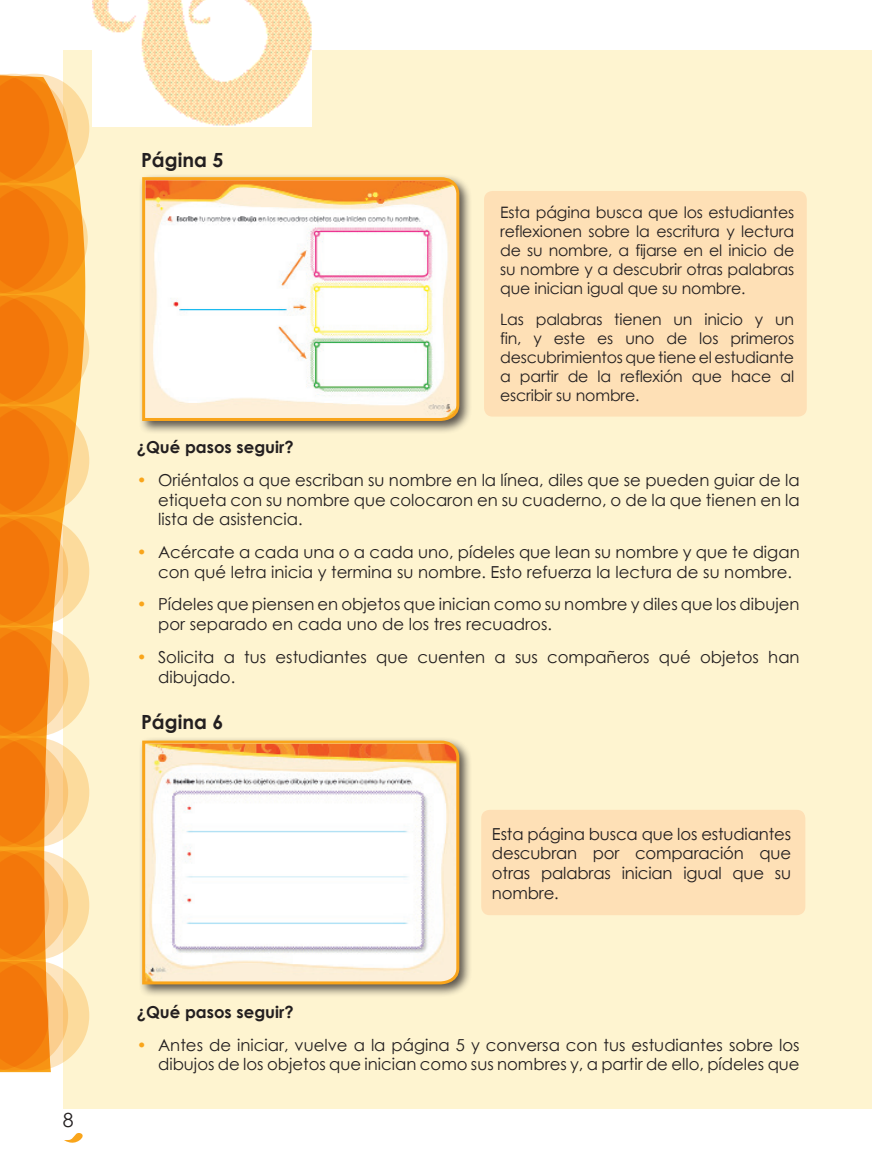
<style>
.page{position:relative;width:872px;height:1170px;background:#fff}
.page>*{position:absolute;margin:0;border:0;box-sizing:border-box;transform-origin:0 0}
.t1{font:700 19.5px "Century Gothic";color:#231f20}
.t2{font:19.5px "Century Gothic";color:#231f20}
.t3{font:16.5px/19.8px "Century Gothic";color:#231f20}
.t4{font:700 16.5px "Century Gothic";color:#231f20}
.t5{font:15.75px/18.9px "Century Gothic";letter-spacing:-.01em;color:#231f20;text-align:justify}
.s1{color:#f9a51b}
</style>
<div class="page">
<div style="left:63px;top:50px;width:809px;height:1058px;background:#fef4d0"></div>
<svg style="left:64px;top:1133px;width:19px;height:10px"></svg>
<svg style="left:0;top:74px;width:90px;height:996px;background:#f69f41"></svg>
<img style="left:93px;top:0;width:219px;height:127px">
<div style="left:484px;top:191px;width:322px;height:225px;background:#fee0b6;border-radius:9px"></div>
<div style="left:481px;top:809px;width:324px;height:106px;background:#fee0b6;border-radius:9px"></div>
<div style="left:138px;top:173px;width:334px;height:261px;background:#231f20;opacity:.75"></div>
<svg style="left:141px;top:176px;width:320px;height:246px"></svg>
<div style="left:138px;top:736px;width:334px;height:261px;background:#231f20;opacity:.75"></div>
<svg style="left:141px;top:739px;width:320px;height:246px"></svg>
<p class="t2" style="left:63px;top:1109px;width:12px">8</p>
<p class="t1" style="left:141px;top:145px;width:84px">Página 5</p>
<p class="t5" style="left:500px;top:204px;width:295px">Esta página busca que los estudiantes reflexionen sobre la escritura y lectura de su nombre, a fijarse en el inicio de su nombre y a descubrir otras palabras que inician igual que su nombre.</p>
<p class="t5" style="left:500px;top:311px;width:295px">Las palabras tienen un inicio y un fin, y este es uno de los primeros descubrimientos que tiene el estudiante a partir de la reflexión que hace al escribir su nombre.</p>
<p class="t4" style="left:137px;top:434px;width:158px">¿Qué pasos seguir?</p>
<p class="t3" style="left:158px;top:471px;width:643px;text-align:justify;text-indent:-21px"><span class="s1">•</span> Oriéntalos a que escriban su nombre en la línea, diles que se pueden guiar de la etiqueta con su nombre que colocaron en su cuaderno, o de la que tienen en la lista de asistencia.</p>
<p class="t3" style="left:158px;top:543px;width:643px;text-indent:-21px"><span class="s1">•</span> Acércate a cada una o a cada uno, pídeles que lean su nombre y que te digan con qué letra inicia y termina su nombre. Esto refuerza la lectura de su nombre.</p>
<p class="t3" style="left:158px;top:595px;width:643px;text-indent:-21px"><span class="s1">•</span> Pídeles que piensen en objetos que inician como su nombre y diles que los dibujen por separado en cada uno de los tres recuadros.</p>
<p class="t3" style="left:158px;top:647px;width:643px;text-indent:-21px"><span class="s1">•</span> Solicita a tus estudiantes que cuenten a sus compañeros qué objetos han dibujado.</p>
<p class="t1" style="left:141px;top:707px;width:84px">Página 6</p>
<p class="t3" style="left:492px;top:824px;width:301px;text-align:justify">Esta página busca que los estudiantes descubran por comparación que otras palabras inician igual que su nombre.</p>
<p class="t4" style="left:137px;top:999px;width:158px">¿Qué pasos seguir?</p>
<p class="t3" style="left:137px;top:1035px;width:664px;text-align:right"><span class="s1">•</span> Antes de iniciar, vuelve a la página 5 y conversa con tus estudiantes sobre los dibujos de los objetos que inician como sus nombres y, a partir de ello, pídeles que</p>
</div>
